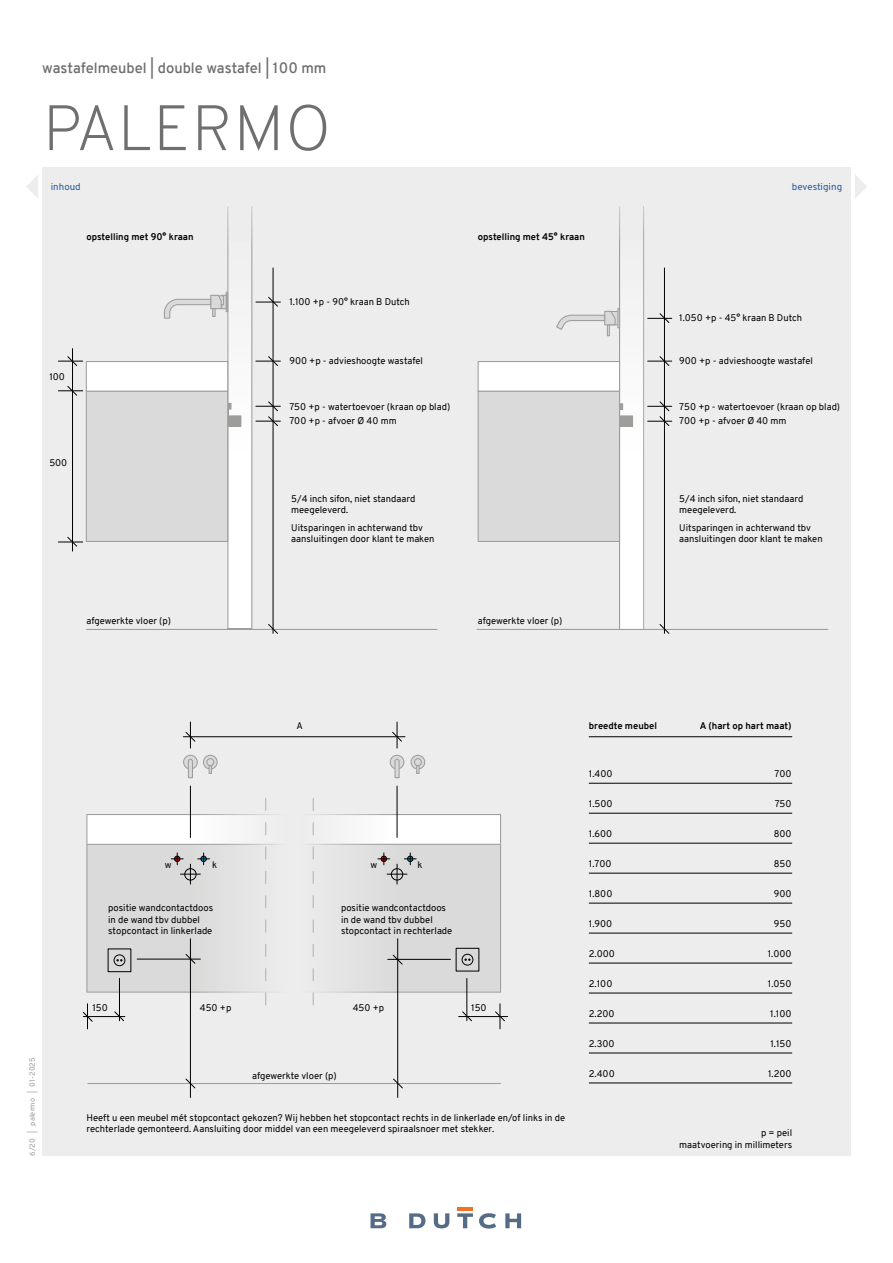
<style>
.page{position:relative;width:893px;height:1263px;background:#fff}
.page>*{position:absolute;margin:0;border:0;box-sizing:border-box;transform-origin:0 0}
.t1{font:200 64.05px "Overpass";letter-spacing:.01em;color:#706f6f}
.t2{font:600 14.7px "Overpass";color:#706f6f}
.t3{font:9.75px "Overpass";color:#275b9b}
.t4{font:9.45px/11.4px "Overpass";color:#000}
.t5{font:700 9.45px "Overpass";color:#000}
.t6{font:7.5px "Overpass";color:#9d9d9c}
</style>
<div class="page">
<div style="left:42px;top:167px;width:809px;height:989px;background:#ededed"></div>
<hr style="left:86px;top:629px;width:351px;height:1px;background:#9d9d9c">
<hr style="left:477px;top:629px;width:351px;height:1px;background:#9d9d9c">
<svg style="left:185px;top:722px;width:11px;height:26px"></svg>
<svg style="left:392px;top:722px;width:10px;height:26px"></svg>
<div style="left:184px;top:755px;width:13px;height:14px;background:#dadada;border-radius:50%"></div>
<div style="left:183px;top:755px;width:15px;height:14px;border:1px solid #9d9d9c;border-radius:50%"></div>
<div style="left:390px;top:755px;width:14px;height:14px;background:#dadada;border-radius:50%"></div>
<div style="left:390px;top:755px;width:14px;height:14px;border:1px solid #9d9d9c;border-radius:50%"></div>
<svg style="left:203px;top:755px;width:14px;height:14px"></svg>
<div style="left:203px;top:755px;width:15px;height:14px;border:1px solid #9d9d9c;border-radius:50%"></div>
<svg style="left:411px;top:755px;width:14px;height:14px"></svg>
<div style="left:410px;top:755px;width:15px;height:14px;border:1px solid #9d9d9c;border-radius:50%"></div>
<svg style="left:209px;top:766px;width:3px;height:8px"></svg>
<svg style="left:416px;top:766px;width:4px;height:8px"></svg>
<svg style="left:187px;top:758px;width:7px;height:21px"></svg>
<svg style="left:394px;top:758px;width:6px;height:21px"></svg>
<div style="left:207px;top:759px;width:7px;height:7px;background:#dadada;border-radius:50%"></div>
<div style="left:206px;top:758px;width:8px;height:8px;border:1px solid #9d9d9c;border-radius:50%"></div>
<div style="left:414px;top:759px;width:7px;height:7px;background:#dadada;border-radius:50%"></div>
<div style="left:414px;top:758px;width:8px;height:8px;border:1px solid #9d9d9c;border-radius:50%"></div>
<hr style="left:183px;top:736px;width:222px;height:1px;background:#000">
<hr style="left:589px;top:736px;width:203px;height:1px;background:#000">
<hr style="left:397px;top:786px;width:1px;height:51px;background:#000">
<hr style="left:589px;top:783px;width:203px;height:1px;background:#000">
<hr style="left:589px;top:813px;width:203px;height:1px;background:#000">
<hr style="left:589px;top:843px;width:203px;height:1px;background:#000">
<hr style="left:589px;top:873px;width:203px;height:1px;background:#000">
<hr style="left:589px;top:903px;width:203px;height:1px;background:#000">
<hr style="left:589px;top:933px;width:203px;height:1px;background:#000">
<hr style="left:589px;top:963px;width:203px;height:1px;background:#000">
<hr style="left:589px;top:993px;width:203px;height:1px;background:#000">
<hr style="left:589px;top:1023px;width:203px;height:1px;background:#000">
<hr style="left:589px;top:1053px;width:203px;height:1px;background:#000">
<hr style="left:589px;top:1083px;width:203px;height:1px;background:#000">
<svg style="left:370px;top:1213px;width:16px;height:15px"></svg>
<svg style="left:409px;top:1213px;width:16px;height:15px"></svg>
<svg style="left:434px;top:1213px;width:15px;height:15px"></svg>
<svg style="left:505px;top:1213px;width:16px;height:15px"></svg>
<hr style="left:457px;top:1207px;width:16px;height:4px;background:#ee7326">
<svg style="left:457px;top:1213px;width:16px;height:15px"></svg>
<svg style="left:479px;top:1213px;width:17px;height:15px"></svg>
<hr style="left:190px;top:786px;width:1px;height:51px;background:#000">
<svg style="left:58px;top:356px;width:25px;height:10px"></svg>
<svg style="left:58px;top:386px;width:25px;height:10px"></svg>
<svg style="left:163px;top:206px;width:117px;height:428px"></svg>
<svg style="left:556px;top:206px;width:116px;height:428px"></svg>
<div style="left:86px;top:361px;width:142px;height:30px;background:#fff"></div>
<div style="left:86px;top:361px;width:142px;height:31px;border:1px solid #9d9d9c"></div>
<div style="left:478px;top:361px;width:141px;height:30px;background:#fff"></div>
<div style="left:478px;top:361px;width:142px;height:31px;border:1px solid #9d9d9c"></div>
<hr style="left:72px;top:349px;width:1px;height:202px;background:#000">
<svg style="left:58px;top:536px;width:25px;height:11px"></svg>
<div style="left:86px;top:391px;width:142px;height:150px;background:#dadada"></div>
<div style="left:86px;top:391px;width:142px;height:151px;border:1px solid #9d9d9c"></div>
<div style="left:478px;top:391px;width:141px;height:150px;background:#dadada"></div>
<div style="left:478px;top:391px;width:142px;height:151px;border:1px solid #9d9d9c"></div>
<hr style="left:88px;top:1083px;width:413px;height:1px;background:#9d9d9c">
<svg style="left:185px;top:1078px;width:11px;height:11px"></svg>
<svg style="left:393px;top:1078px;width:10px;height:11px"></svg>
<hr style="left:459px;top:1016px;width:49px;height:1px;background:#000">
<hr style="left:190px;top:939px;width:1px;height:158px;background:#000">
<svg style="left:83px;top:798px;width:196px;height:231px"></svg>
<svg style="left:308px;top:798px;width:197px;height:231px"></svg>
<hr style="left:397px;top:939px;width:1px;height:158px;background:#000">
<svg style="left:855px;top:175px;width:12px;height:23px"></svg>
<svg style="left:26px;top:175px;width:12px;height:23px"></svg>
<h2 class="t2" style="left:42px;top:58px;width:286px">wastafelmeubel | double wastafel | 100 mm</h2>
<h1 class="t1" style="left:43px;top:82px;width:290px">PALERMO</h1>
<p class="t3" style="left:51px;top:179px;width:31px">inhoud</p>
<p class="t3" style="left:792px;top:179px;width:52px">bevestiging</p>
<p class="t5" style="left:86px;top:230px;width:109px">opstelling met 90° kraan</p>
<p class="t5" style="left:478px;top:230px;width:109px">opstelling met 45° kraan</p>
<p class="t4" style="left:49px;top:371px;width:17px">100</p>
<p class="t4" style="left:49px;top:457px;width:19px">500</p>
<p class="t4" style="left:289px;top:296px;width:122px">1.100 +p - 90° kraan B Dutch</p>
<p class="t4" style="left:679px;top:313px;width:124px">1.050 +p - 45° kraan B Dutch</p>
<p class="t4" style="left:289px;top:355px;width:135px">900 +p - advieshoogte wastafel</p>
<p class="t4" style="left:679px;top:355px;width:135px">900 +p - advieshoogte wastafel</p>
<p class="t4" style="left:289px;top:401px;width:162px">750 +p - watertoevoer (kraan op blad)</p>
<p class="t4" style="left:679px;top:401px;width:162px">750 +p - watertoevoer (kraan op blad)</p>
<p class="t4" style="left:289px;top:415px;width:109px">700 +p - afvoer Ø 40 mm</p>
<p class="t4" style="left:679px;top:415px;width:109px">700 +p - afvoer Ø 40 mm</p>
<p class="t4" style="left:291px;top:493px;width:126px">5/4 inch sifon, niet standaard meegeleverd.</p>
<p class="t4" style="left:291px;top:522px;width:145px">Uitsparingen in achterwand tbv aansluitingen door klant te maken</p>
<p class="t4" style="left:679px;top:493px;width:126px">5/4 inch sifon, niet standaard meegeleverd.</p>
<p class="t4" style="left:679px;top:522px;width:145px">Uitsparingen in achterwand tbv aansluitingen door klant te maken</p>
<p class="t4" style="left:86px;top:615px;width:86px">afgewerkte vloer (p)</p>
<p class="t4" style="left:478px;top:615px;width:86px">afgewerkte vloer (p)</p>
<p class="t6" style="left:26px;top:1156px;width:100px;rotate:-90deg">6/20 | palermo | 01-2025</p>
<p class="t4" style="left:296px;top:720px;width:8px">A</p>
<p class="t5" style="left:589px;top:719px;width:70px">breedte meubel</p>
<p class="t5" style="left:700px;top:719px;width:93px">A (hart op hart maat)</p>
<p class="t4" style="left:589px;top:768px;width:25px">1.400</p>
<p class="t4" style="left:774px;top:768px;width:19px">700</p>
<p class="t4" style="left:589px;top:798px;width:25px">1.500</p>
<p class="t4" style="left:775px;top:798px;width:18px">750</p>
<p class="t4" style="left:589px;top:828px;width:25px">1.600</p>
<p class="t4" style="left:774px;top:828px;width:19px">800</p>
<p class="t4" style="left:589px;top:858px;width:24px">1.700</p>
<p class="t4" style="left:774px;top:858px;width:19px">850</p>
<p class="t4" style="left:589px;top:888px;width:25px">1.800</p>
<p class="t4" style="left:774px;top:888px;width:19px">900</p>
<p class="t4" style="left:589px;top:918px;width:25px">1.900</p>
<p class="t4" style="left:774px;top:918px;width:19px">950</p>
<p class="t4" style="left:589px;top:948px;width:28px">2.000</p>
<p class="t4" style="left:768px;top:948px;width:25px">1.000</p>
<p class="t4" style="left:589px;top:978px;width:25px">2.100</p>
<p class="t4" style="left:768px;top:978px;width:25px">1.050</p>
<p class="t4" style="left:589px;top:1008px;width:27px">2.200</p>
<p class="t4" style="left:770px;top:1008px;width:23px">1.100</p>
<p class="t4" style="left:589px;top:1038px;width:27px">2.300</p>
<p class="t4" style="left:770px;top:1038px;width:23px">1.150</p>
<p class="t4" style="left:589px;top:1068px;width:27px">2.400</p>
<p class="t4" style="left:768px;top:1068px;width:25px">1.200</p>
<p class="t4" style="left:165px;top:859px;width:8px">w</p>
<p class="t4" style="left:212px;top:859px;width:7px">k</p>
<p class="t4" style="left:370px;top:859px;width:8px">w</p>
<p class="t4" style="left:418px;top:859px;width:7px">k</p>
<p class="t4" style="left:108px;top:902px;width:107px">positie wandcontactdoos in de wand tbv dubbel stopcontact in linkerlade</p>
<p class="t4" style="left:341px;top:902px;width:113px">positie wandcontactdoos in de wand tbv dubbel stopcontact in rechterlade</p>
<p class="t4" style="left:92px;top:1002px;width:17px">150</p>
<p class="t4" style="left:200px;top:1002px;width:33px">450 +p</p>
<p class="t4" style="left:353px;top:1002px;width:33px">450 +p</p>
<p class="t4" style="left:471px;top:1002px;width:17px">150</p>
<p class="t4" style="left:252px;top:1070px;width:86px">afgewerkte vloer (p)</p>
<p class="t4" style="left:86px;top:1112px;width:480px">Heeft u een meubel mét stopcontact gekozen? Wij hebben het stopcontact rechts in de linkerlade en/of links in de rechterlade gemonteerd. Aansluiting door middel van een meegeleverd spiraalsnoer met stekker.</p>
<p class="t4" style="left:679px;top:1127px;width:114px;text-align:right">p = peil<br>maatvoering in millimeters</p>
</div>
